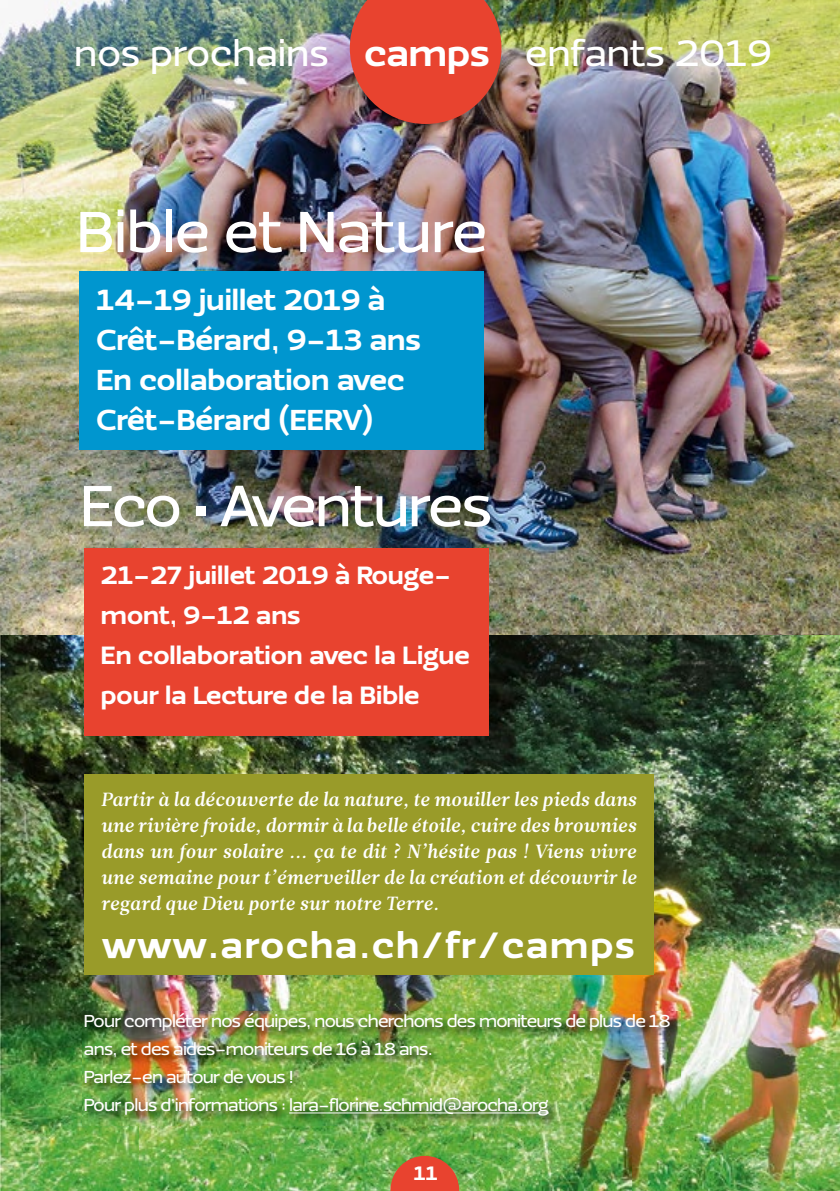
<style>
.page{position:relative;width:840px;height:1191px;background:#fff}
.page>*{position:absolute;margin:0;border:0;box-sizing:border-box;transform-origin:0 0}
.t1{font:500 60px "Ezzo";letter-spacing:-.025em;color:#fff}
.t2{font:500 38px "Ezzo";color:#fff}
.t3{font:900 38px "Ezzo";letter-spacing:.05em;color:#fff}
.t4{font:900 30px/40px "Ezzo";color:#fff}
.t5{font:900 26px/40px "Ezzo";color:#fff}
.t6{font:900 20px "Ezzo";color:#fff}
.t7{font:19px/26px "Leitura News Italic 3";color:#fff;text-align:justify}
.t8{font:500 18px/28px "Ezzo";letter-spacing:-.04em;color:#fff}
.s1{font-weight:900}
</style>
<div class="page">
<img style="left:0;top:634px;width:839px;height:413px">
<img style="left:0;top:1047px;width:139px;height:144px">
<img style="left:630px;top:1047px;width:209px;height:144px">
<img style="left:139px;top:1126px;width:491px;height:65px">
<img style="left:0;top:0;width:839px;height:634px">
<div style="left:79px;top:271px;width:404px;height:178px;background:#0096cf"></div>
<div style="left:84px;top:774px;width:569px;height:201px;background:#999b29"></div>
<div style="left:84px;top:548px;width:404px;height:187px;background:#e8432f"></div>
<img style="left:83px;top:1011px;width:597px;height:115px">
<hr style="left:289px;top:1112px;width:259px;height:1px;background:#fff">
<svg style="left:349px;top:0;width:152px;height:124px"></svg>
<svg style="left:390px;top:1155px;width:69px;height:36px"></svg>
<h2 class="t2" style="left:74px;top:29px;width:699px">nos prochains <span class="s1">camps</span> enfants 2019</h2>
<h1 class="t1" style="left:77px;top:194px;width:412px">Bible et Nature</h1>
<h3 class="t4" style="left:96px;top:280px;width:326px">14-19 juillet 2019 à<br>Crêt-Bérard, 9-13 ans<br>En collaboration avec<br>Crêt-Bérard (EERV)</h3>
<h1 class="t1" style="left:80px;top:468px;width:413px">Eco • Aventures</h1>
<h3 class="t5" style="left:101px;top:555px;width:370px">21-27 juillet 2019 à Rouge&shy;mont, 9-12 ans<br>En collaboration avec la Ligue pour la Lecture de la Bible</h3>
<p class="t7" style="left:101px;top:787px;width:537px">Partir à la découverte de la nature, te mouiller les pieds dans une rivière froide, dormir à la belle étoile, cuire des brownies dans un four solaire ... ça te dit ? N’hésite pas ! Viens vivre une semaine pour t’émerveiller de la création et découvrir le regard que Dieu porte sur notre Terre.</p>
<h2 class="t3" style="left:103px;top:921px;width:533px">www.arocha.ch/fr/camps</h2>
<p class="t8" style="left:84px;top:1007px;width:588px">Pour compléter nos équipes, nous cherchons des moniteurs de plus de 18 ans, et des aides-moniteurs de 16 à 18 ans.<br>Parlez-en autour de vous !<br>Pour plus d’informations : lara-florine.schmid@arocha.org</p>
<p class="t6" style="left:413px;top:1160px;width:25px">11</p>
</div>
